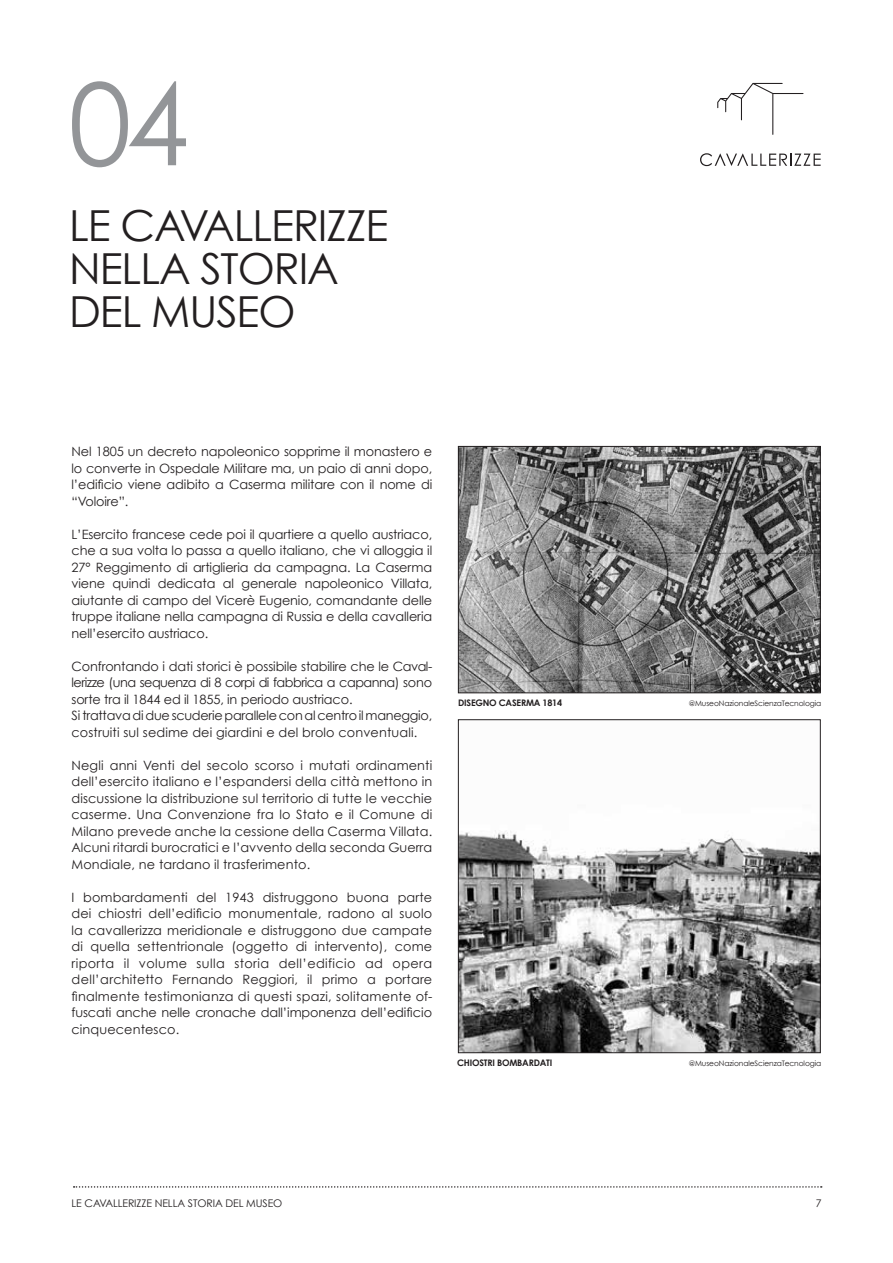
<style>
.page{position:relative;width:893px;height:1263px;background:#fff}
.page>*{position:absolute;margin:0;border:0;box-sizing:border-box;transform-origin:0 0}
.t1{font:114px "Century Gothic";color:#939598}
.t2{font:42.75px/42.8px "Century Gothic";letter-spacing:-.025em;color:#231f20}
.t3{font:12.9px/16.5px "Century Gothic";letter-spacing:-.01em;color:#231f20;text-align:justify}
.t4{font:10.5px "Century Gothic";letter-spacing:-.01em;color:#231f20}
.t5{font:700 9px "Century Gothic";letter-spacing:-.025em;color:#231f20}
.t6{font:7.5px "Century Gothic";letter-spacing:-.01em;color:#231f20}
</style>
<div class="page">
<svg style="left:74px;top:1186px;width:748px;height:1px"></svg>
<svg style="left:700px;top:153px;width:121px;height:13px"></svg>
<svg style="left:717px;top:83px;width:86px;height:52px"></svg>
<img style="left:460px;top:448px;width:358px;height:243px">
<div style="left:458px;top:446px;width:362px;height:247px;border:1px solid #231f20"></div>
<img style="left:460px;top:830px;width:358px;height:221px">
<div style="left:458px;top:719px;width:362px;height:334px;border:1px solid #231f20"></div>
<h1 class="t1" style="left:68px;top:55px;width:122px">04</h1>
<h2 class="t2" style="left:69px;top:204px;width:321px">LE CAVALLERIZZE<br>NELLA STORIA<br>DEL MUSEO</h2>
<p class="t3" style="left:72px;top:443px;width:362px">Nel 1805 un decreto napoleonico sopprime il monastero e lo converte in Ospedale Militare ma, un paio di anni dopo, l’edificio viene adibito a Caserma militare con il nome di “Voloire”.</p>
<p class="t3" style="left:72px;top:525px;width:362px">L’Esercito francese cede poi il quartiere a quello austriaco, che a sua volta lo passa a quello italiano, che vi alloggia il 27° Reggimento di artiglieria da campagna. La Caserma viene quindi dedicata al generale napoleonico Villata, aiutante di campo del Vicerè Eugenio, comandante delle truppe italiane nella campagna di Russia e della cavalleria nell’esercito austriaco.</p>
<p class="t3" style="left:72px;top:657px;width:362px;text-align:left">Confrontando i dati storici è possibile stabilire che le Caval&shy;lerizze (una sequenza di 8 corpi di fabbrica a capanna) sono sorte tra il 1844 ed il 1855, in periodo austriaco.<br>Si trattava di due scuderie parallele con al centro il maneggio, costruiti sul sedime dei giardini e del brolo conventuali.</p>
<p class="t3" style="left:72px;top:756px;width:362px">Negli anni Venti del secolo scorso i mutati ordinamenti dell’esercito italiano e l’espandersi della città mettono in discussione la distribuzione sul territorio di tutte le vecchie caserme. Una Convenzione fra lo Stato e il Comune di Milano prevede anche la cessione della Caserma Villata.<br>Alcuni ritardi burocratici e l’avvento della seconda Guerra Mondiale, ne tardano il trasferimento.</p>
<p class="t3" style="left:72px;top:888px;width:362px">I bombardamenti del 1943 distruggono buona parte dei chiostri dell’edificio monumentale, radono al suolo la cavallerizza meridionale e distruggono due campate di quella settentrionale (oggetto di intervento), come riporta il volume sulla storia dell’edificio ad opera dell’architetto Fernando Reggiori, il primo a portare finalmente testimonianza di questi spazi, solitamente of&shy;fuscati anche nelle cronache dall’imponenza dell’edificio cinquecentesco.</p>
<p class="t5" style="left:458px;top:697px;width:105px">DISEGNO CASERMA 1814</p>
<p class="t5" style="left:457px;top:1057px;width:97px">CHIOSTRI BOMBARDATI</p>
<p class="t4" style="left:72px;top:1196px;width:212px">LE CAVALLERIZZE NELLA STORIA DEL MUSEO</p>
<p class="t6" style="left:689px;top:699px;width:134px">@MuseoNazionaleScienzaTecnologia</p>
<p class="t6" style="left:689px;top:1059px;width:134px">@MuseoNazionaleScienzaTecnologia</p>
<p class="t4" style="left:816px;top:1196px;width:7px">7</p>
</div>
